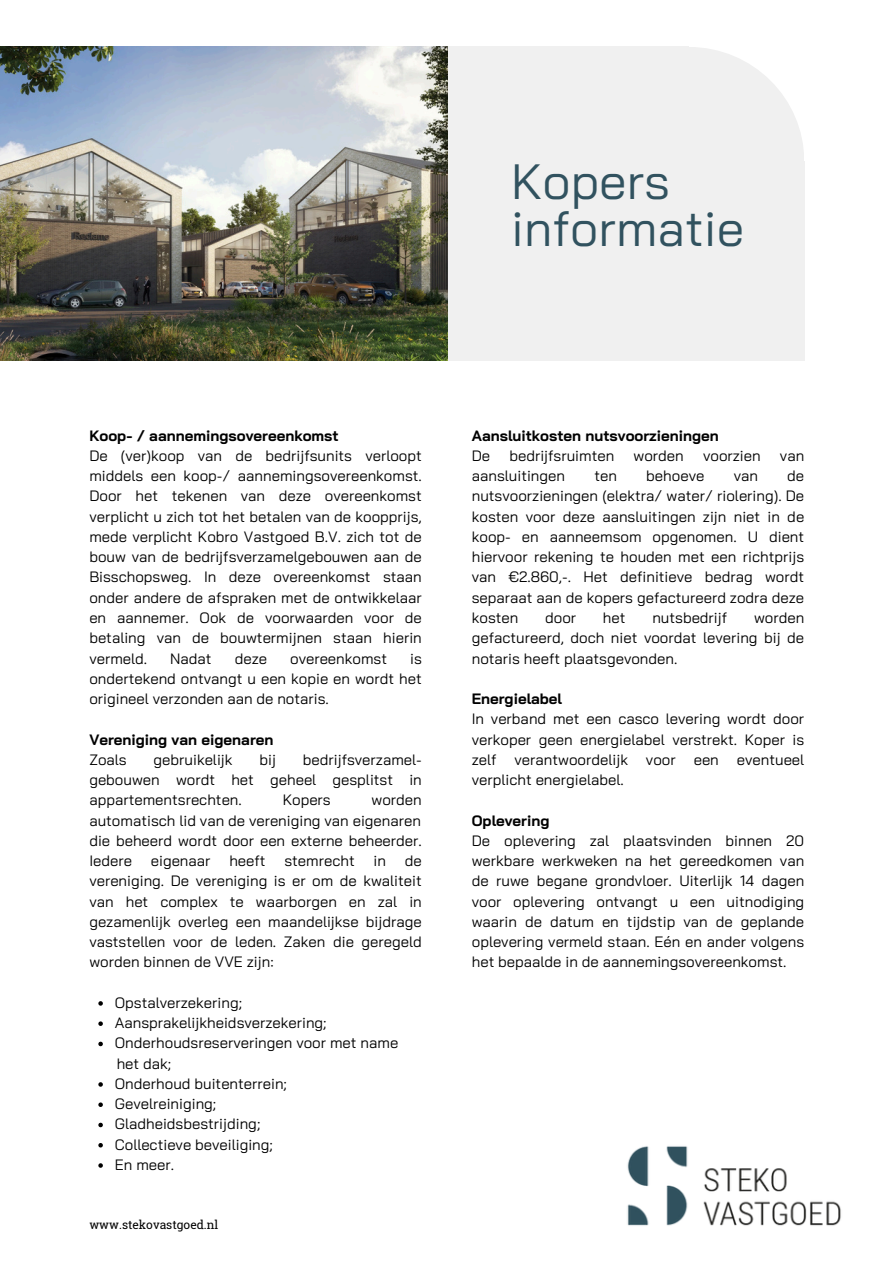
<style>
.page{position:relative;width:894px;height:1264px;background:#fff}
.page>*{position:absolute;margin:0;border:0;box-sizing:border-box;transform-origin:0 0}
.t1{font:49.5px/46.2px "Bai Jamjuree";color:#31525f}
.t2{font:15px/20.2px "Bai Jamjuree";color:#000;text-align:justify}
.t3{font:700 15px/20.2px "Bai Jamjuree";color:#000}
.t4{font:12px "Roboto Slab";color:#000}
.s1{font-weight:700}
.s2{font-weight:400}
</style>
<div class="page">
<img style="left:627px;top:1146px;width:214px;height:80px">
<div style="left:0;top:161px;width:804px;height:200px;background:#f0f0f0"></div>
<div style="left:573px;top:47px;width:230px;height:229px;background:#f0f0f0;border-radius:50%"></div>
<div style="left:0;top:47px;width:688px;height:314px;background:#f0f0f0"></div>
<img style="left:0;top:47px;width:447px;height:314px">
<svg style="left:98px;top:1001px;width:5px;height:4px"></svg>
<svg style="left:98px;top:1021px;width:5px;height:4px"></svg>
<svg style="left:98px;top:1041px;width:5px;height:5px"></svg>
<svg style="left:98px;top:1082px;width:5px;height:4px"></svg>
<svg style="left:98px;top:1102px;width:5px;height:4px"></svg>
<svg style="left:98px;top:1122px;width:5px;height:5px"></svg>
<svg style="left:98px;top:1143px;width:5px;height:4px"></svg>
<svg style="left:98px;top:1163px;width:5px;height:4px"></svg>
<h3 class="t1" style="left:511px;top:158px;width:234px">Kopers informatie</h3>
<h2 class="t2" style="left:89px;top:425px;width:334px;text-align:left"><span class="s1">Koop- / aannemingsovereenkomst<br></span>De (ver)koop van de bedrijfsunits verloopt middels een koop-/ aannemingsovereenkomst.<br>Door het tekenen van deze overeenkomst verplicht u zich tot het betalen van de koopprijs, mede verplicht Kobro Vastgoed B.V. zich tot de bouw van de bedrijfsverzamelgebouwen aan de Bisschopsweg. In deze overeenkomst staan onder andere de afspraken met de ontwikkelaar en aannemer. Ook de voorwaarden voor de betaling van de bouwtermijnen staan hierin vermeld.</h2>
<h2 class="t2" style="left:170px;top:647px;width:43px">Nadat</h2>
<h2 class="t2" style="left:235px;top:647px;width:34px">deze</h2>
<h2 class="t2" style="left:290px;top:647px;width:98px">overeenkomst</h2>
<h2 class="t2" style="left:89px;top:647px;width:334px;text-indent:321px">is ondertekend ontvangt u een kopie en wordt het origineel verzonden aan de notaris.</h2>
<h3 class="t3" style="left:89px;top:728px;width:185px">Vereniging van eigenaren<br><span class="s2">Zoals</span></h3>
<h3 class="t2" style="left:89px;top:749px;width:334px;text-indent:213px">bedrijfsverzamel&shy;gebouwen wordt het geheel gesplitst in appartementsrechten.</h3>
<h3 class="t2" style="left:154px;top:749px;width:80px">gebruikelijk</h3>
<h3 class="t2" style="left:259px;top:749px;width:18px">bij</h3>
<h3 class="t2" style="left:89px;top:789px;width:334px;text-indent:282px">worden automatisch lid van de vereniging van eigenaren die beheerd wordt door een externe beheerder.<br>Iedere</h3>
<h3 class="t2" style="left:282px;top:789px;width:50px">Kopers</h3>
<h3 class="t2" style="left:151px;top:850px;width:61px">eigenaar</h3>
<h3 class="t2" style="left:229px;top:850px;width:38px">heeft</h3>
<h3 class="t2" style="left:284px;top:850px;width:72px">stemrecht</h3>
<h3 class="t2" style="left:373px;top:850px;width:14px">in</h3>
<h3 class="t2" style="left:89px;top:850px;width:334px;text-indent:315px">de vereniging. De vereniging is er om de kwaliteit van het complex te waarborgen en zal in gezamenlijk overleg een maandelijkse bijdrage vaststellen voor de leden. Zaken die geregeld worden binnen de VVE zijn:</h3>
<h2 class="t2" style="left:115px;top:992px;width:129px">Opstalverzekering;</h2>
<h3 class="t2" style="left:115px;top:1012px;width:213px">Aansprakelijkheidsverzekering;</h3>
<h2 class="t2" style="left:115px;top:1032px;width:285px">Onderhoudsreserveringen voor met name</h2>
<h3 class="t2" style="left:117px;top:1052px;width:56px">het dak;</h3>
<h3 class="t2" style="left:115px;top:1073px;width:174px">Onderhoud buitenterrein;</h3>
<h3 class="t2" style="left:115px;top:1093px;width:103px">Gevelreiniging;</h3>
<h3 class="t2" style="left:115px;top:1113px;width:147px">Gladheidsbestrijding;</h3>
<p class="t2" style="left:115px;top:1133px;width:159px">Collectieve beveiliging;</p>
<p class="t2" style="left:115px;top:1154px;width:61px">En meer.</p>
<h3 class="t4" style="left:89px;top:1216px;width:130px">www.stekovastgoed.nl</h3>
<h3 class="t3" style="left:471px;top:425px;width:248px">Aansluitkosten nutsvoorzieningen<br><span class="s2">De</span></h3>
<h3 class="t2" style="left:509px;top:445px;width:106px">bedrijfsruimten</h3>
<h3 class="t2" style="left:633px;top:445px;width:52px">worden</h3>
<h3 class="t2" style="left:702px;top:445px;width:59px">voorzien</h3>
<h3 class="t2" style="left:779px;top:445px;width:26px">van</h3>
<h3 class="t2" style="left:471px;top:465px;width:95px">aansluitingen</h3>
<h3 class="t2" style="left:594px;top:465px;width:24px">ten</h3>
<h3 class="t2" style="left:646px;top:465px;width:60px">behoeve</h3>
<h3 class="t2" style="left:733px;top:465px;width:26px">van</h3>
<h3 class="t2" style="left:471px;top:465px;width:334px;text-indent:315px">de nutsvoorzieningen (elektra/ water/ riolering). De kosten voor deze aansluitingen zijn niet in de koop- en aanneemsom opgenomen. U dient hiervoor rekening te houden met een richtprijs van €2.860,-. Het definitieve bedrag wordt separaat aan de kopers gefactureerd zodra deze kosten</h3>
<h3 class="t2" style="left:545px;top:607px;width:33px">door</h3>
<h3 class="t2" style="left:602px;top:607px;width:24px">het</h3>
<h3 class="t2" style="left:652px;top:607px;width:76px">nutsbedrijf</h3>
<h3 class="t2" style="left:471px;top:607px;width:334px;text-indent:282px">worden gefactureerd, doch niet voordat levering bij de notaris heeft plaatsgevonden.</h3>
<h2 class="t2" style="left:471px;top:688px;width:334px;text-align:left"><span class="s1">Energielabel<br></span>In verband met een casco levering wordt door verkoper geen energielabel verstrekt. Koper is zelf verantwoordelijk voor een eventueel verplicht energielabel.</h2>
<h3 class="t2" style="left:471px;top:809px;width:334px;text-align:left"><span class="s1">Oplevering<br></span>De oplevering zal plaatsvinden binnen 20 werkbare werkweken na het gereedkomen van de ruwe begane grondvloer. Uiterlijk 14 dagen voor oplevering ontvangt u een uitnodiging waarin de datum en tijdstip van de geplande oplevering vermeld staan. Eén en ander volgens het bepaalde in de aannemingsovereenkomst.</h3>
</div>
